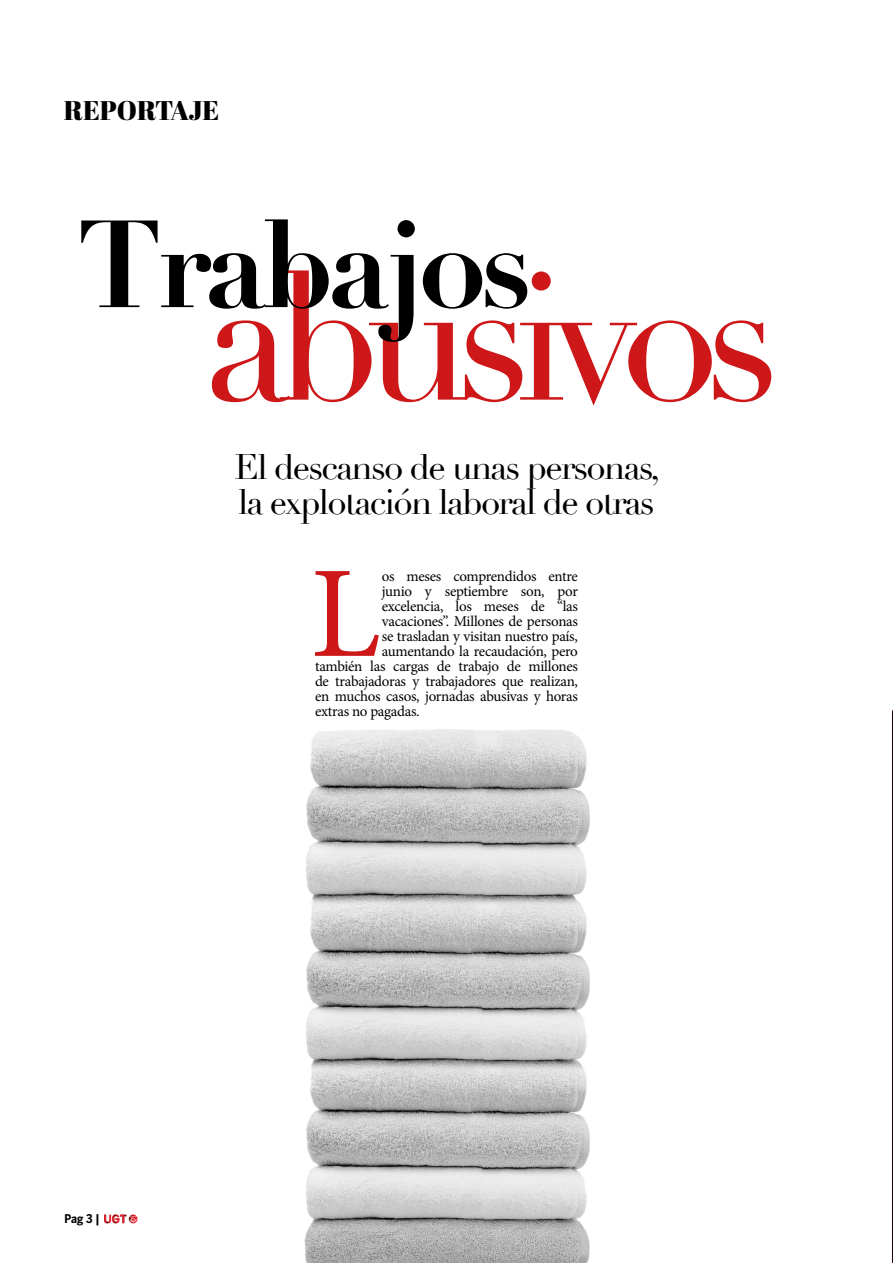
<style>
.page{position:relative;width:893px;height:1263px;background:#fff}
.page>*{position:absolute;margin:0;border:0;box-sizing:border-box;transform-origin:0 0}
.t1{font:179.1px "Didot";letter-spacing:-.09em;color:#cd1719}
.t2{font:130.35px "Minion Pro";color:#cd1719}
.t3{font:700 121.65px "Didot";letter-spacing:-.05em;color:#000}
.t4{font:34.8px/34.8px "Didot";letter-spacing:-.05em;color:#000}
.t5{font:27px "Abril Fatface";letter-spacing:-.005em;color:#000}
.t6{font:15px "Minion Pro";letter-spacing:-.02em;color:#000}
.t7{font:700 condensed 12px "Benton Sans";color:#000}
</style>
<div class="page">
<img style="left:304px;top:729px;width:286px;height:534px">
<img style="left:892px;top:709px;width:1px;height:554px">
<svg style="left:104px;top:1214px;width:34px;height:10px"></svg>
<h3 class="t5" style="left:64px;top:91px;width:157px">REPORTAJE</h3>
<h3 class="t3" style="left:77px;top:188px;width:457px">Trabajos</h3>
<h1 class="t1" style="left:205px;top:230px;width:577px">abusivos</h1>
<h3 class="t4" style="left:235px;top:450px;width:427px">El descanso de unas personas, la explotación laboral de otras</h3>
<p class="t7" style="left:64px;top:1212px;width:37px">Pag 3 |</p>
<h2 class="t2" style="left:310px;top:527px;width:72px">L</h2>
<p class="t6" style="left:382px;top:566px;width:198px">os meses comprendidos entre</p>
<p class="t6" style="left:382px;top:581px;width:198px">junio y septiembre son, por</p>
<p class="t6" style="left:382px;top:596px;width:198px">excelencia, los meses de “las</p>
<p class="t6" style="left:382px;top:611px;width:198px">vacaciones”. Millones de personas</p>
<p class="t6" style="left:382px;top:626px;width:198px">se trasladan y visitan nuestro país,</p>
<p class="t6" style="left:382px;top:641px;width:198px">aumentando la recaudación, pero</p>
<p class="t6" style="left:315px;top:656px;width:264px">también las cargas de trabajo de millones</p>
<p class="t6" style="left:315px;top:671px;width:264px">de trabajadoras y trabajadores que realizan,</p>
<p class="t6" style="left:315px;top:686px;width:264px">en muchos casos, jornadas abusivas y horas</p>
<p class="t6" style="left:315px;top:701px;width:106px">extras no pagadas.</p>
</div>
